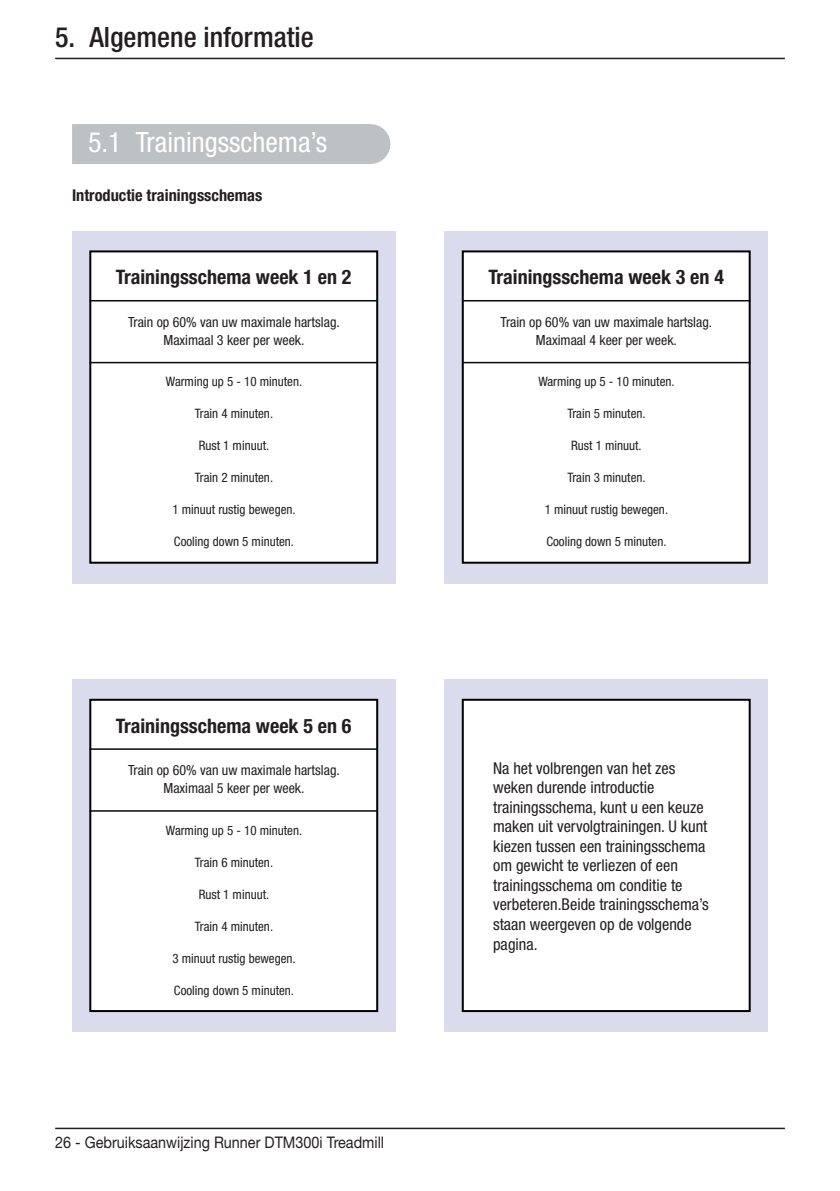
<style>
.page{position:relative;width:840px;height:1191px;background:#fff}
.page>*{position:absolute;margin:0;border:0;box-sizing:border-box;transform-origin:0 0}
.t1{font:500 condensed 28px "Helvetica Neue LT Std";color:#231f20}
.t2{font:condensed 28px "Helvetica Neue LT Std";color:#fff}
.NL_sub_heading_text{font:700 condensed 20px "Helvetica Neue LT Std";color:#231f20}
.NL_tekst{font:condensed 16.2px/19.6px "Helvetica Neue LT Std";color:#231f20}
.NL_sub_heading_text-2{font:700 condensed 16.2px "Helvetica Neue LT Std";color:#231f20}
.t3{font:16px "Helvetica Neue LT Std";color:#231f20;scale:.9 1}
.NL_tekst-2{font:condensed 14px "Helvetica Neue LT Std";color:#231f20}
.NL_tekst-3{font:condensed 13px "Helvetica Neue LT Std";color:#231f20}
</style>
<div class="page">
<hr style="left:55px;top:1127px;width:729px;height:2px;background:#231f20">
<hr style="left:55px;top:58px;width:729px;height:1px;background:#231f20">
<div style="left:72px;top:231px;width:323px;height:352px;background:#dbdbee"></div>
<div style="left:89px;top:250px;width:289px;height:313px;background:#fff;border:2px solid #000"></div>
<hr style="left:90px;top:300px;width:287px;height:1px;background:#000a13">
<hr style="left:90px;top:362px;width:287px;height:1px;background:#000a13">
<div style="left:444px;top:231px;width:323px;height:352px;background:#dbdbee"></div>
<div style="left:461px;top:250px;width:289px;height:313px;background:#fff;border:2px solid #000"></div>
<hr style="left:462px;top:300px;width:287px;height:1px;background:#000a13">
<hr style="left:462px;top:362px;width:287px;height:1px;background:#000a13">
<div style="left:72px;top:679px;width:323px;height:352px;background:#dbdbee"></div>
<div style="left:89px;top:699px;width:289px;height:313px;background:#fff;border:2px solid #000"></div>
<hr style="left:90px;top:748px;width:287px;height:2px;background:#000a13">
<hr style="left:90px;top:810px;width:287px;height:1px;background:#000a13">
<div style="left:444px;top:679px;width:323px;height:352px;background:#dbdbee"></div>
<div style="left:461px;top:699px;width:289px;height:313px;background:#fff;border:2px solid #000"></div>
<hr style="left:369px;top:124px;width:1px;height:40px;background:#bec1c4">
<div style="left:72px;top:124px;width:297px;height:40px;background:#bec1c4"></div>
<p class="t1" style="left:55px;top:20px;width:260px">5. Algemene informatie</p>
<p class="t2" style="left:88px;top:126px;width:240px">5.1 Trainingsschema’s</p>
<p class="NL_sub_heading_text-2" style="left:72px;top:185px;width:191px">Introductie trainingsschemas</p>
<p class="NL_sub_heading_text" style="left:116px;top:265px;width:237px">Trainingsschema week 1 en 2</p>
<p class="NL_tekst-2" style="left:128px;top:314px;width:213px">Train op 60% van uw maximale hartslag.</p>
<p class="NL_tekst-2" style="left:163px;top:332px;width:142px">Maximaal 3 keer per week.</p>
<p class="NL_tekst-3" style="left:166px;top:374px;width:138px">Warming up 5 - 10 minuten.</p>
<p class="NL_tekst-3" style="left:195px;top:406px;width:80px">Train 4 minuten.</p>
<p class="NL_tekst-3" style="left:198px;top:438px;width:72px">Rust 1 minuut.</p>
<p class="NL_tekst-3" style="left:195px;top:470px;width:80px">Train 2 minuten.</p>
<p class="NL_tekst-3" style="left:172px;top:502px;width:125px">1 minuut rustig bewegen.</p>
<p class="NL_tekst-3" style="left:174px;top:534px;width:121px">Cooling down 5 minuten.</p>
<p class="NL_sub_heading_text" style="left:116px;top:713px;width:237px">Trainingsschema week 5 en 6</p>
<p class="NL_tekst-2" style="left:128px;top:762px;width:213px">Train op 60% van uw maximale hartslag.</p>
<p class="NL_tekst-2" style="left:163px;top:780px;width:142px">Maximaal 5 keer per week.</p>
<p class="NL_tekst-3" style="left:166px;top:822px;width:138px">Warming up 5 - 10 minuten.</p>
<p class="NL_tekst-3" style="left:195px;top:854px;width:80px">Train 6 minuten.</p>
<p class="NL_tekst-3" style="left:198px;top:886px;width:72px">Rust 1 minuut.</p>
<p class="NL_tekst-3" style="left:195px;top:918px;width:80px">Train 4 minuten.</p>
<p class="NL_tekst-3" style="left:172px;top:950px;width:125px">3 minuut rustig bewegen.</p>
<p class="NL_tekst-3" style="left:174px;top:982px;width:121px">Cooling down 5 minuten.</p>
<p class="t3" style="left:55px;top:1132px;width:367px">26 - Gebruiksaanwijzing Runner DTM300i Treadmill</p>
<p class="NL_sub_heading_text" style="left:488px;top:265px;width:237px">Trainingsschema week 3 en 4</p>
<p class="NL_tekst-2" style="left:500px;top:314px;width:213px">Train op 60% van uw maximale hartslag.</p>
<p class="NL_tekst-2" style="left:535px;top:332px;width:142px">Maximaal 4 keer per week.</p>
<p class="NL_tekst-3" style="left:538px;top:374px;width:138px">Warming up 5 - 10 minuten.</p>
<p class="NL_tekst-3" style="left:567px;top:406px;width:80px">Train 5 minuten.</p>
<p class="NL_tekst-3" style="left:571px;top:438px;width:72px">Rust 1 minuut.</p>
<p class="NL_tekst-3" style="left:567px;top:470px;width:80px">Train 3 minuten.</p>
<p class="NL_tekst-3" style="left:544px;top:502px;width:125px">1 minuut rustig bewegen.</p>
<p class="NL_tekst-3" style="left:546px;top:534px;width:121px">Cooling down 5 minuten.</p>
<p class="NL_tekst" style="left:493px;top:758px;width:217px">Na het volbrengen van het zes weken durende introductie trainingsschema, kunt u een keuze maken uit vervolgtrainingen. U kunt kiezen tussen een trainingsschema om gewicht te verliezen of een trainingsschema om conditie te verbeteren.Beide trainingsschema’s staan weergeven op de volgende pagina.</p>
</div>
